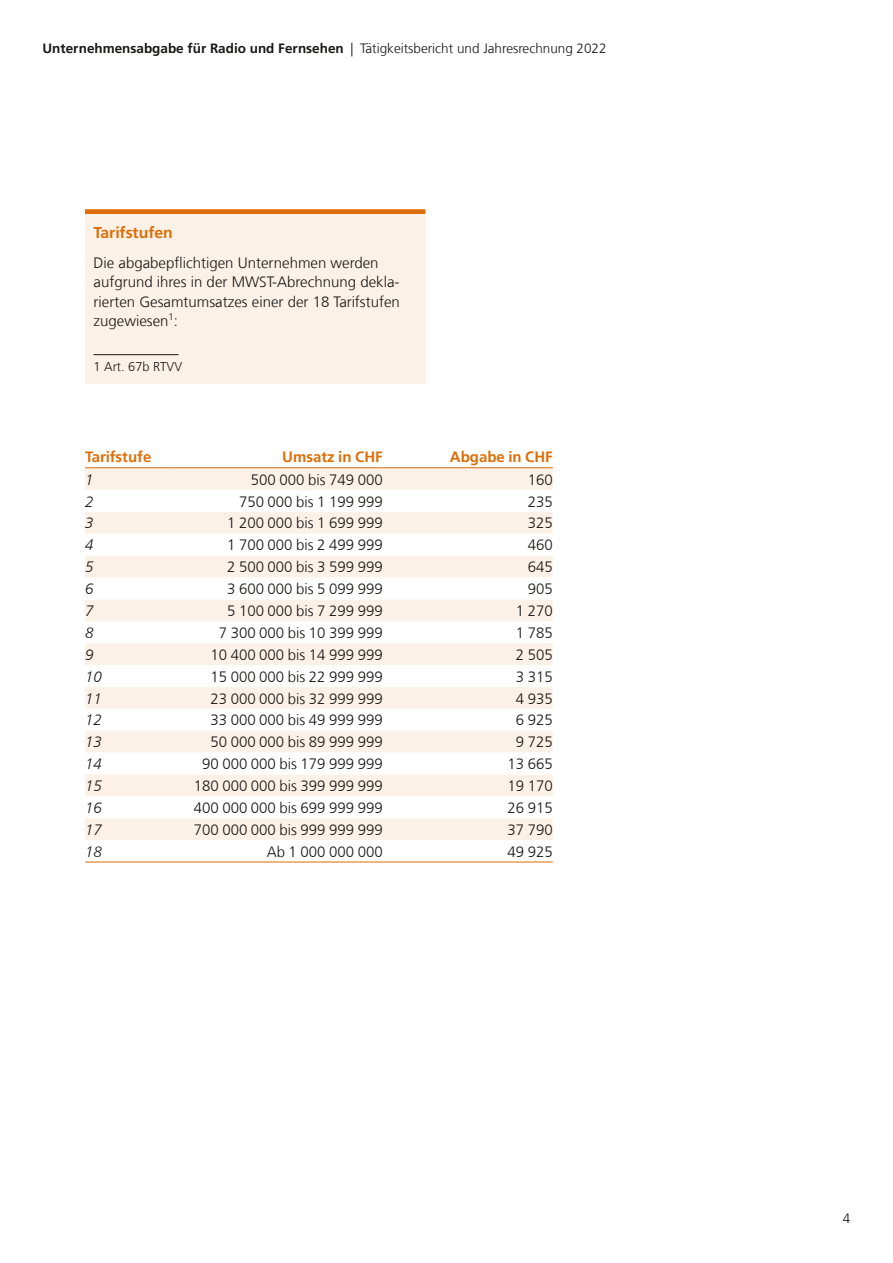
<style>
.page{position:relative;width:893px;height:1263px;background:#fff}
.page>*{position:absolute;margin:0;border:0;box-sizing:border-box;transform-origin:0 0}
.Überschriften_Überschrift_2_orange_Infob{font:700 15.75px "Frutiger LT Com";color:#dd6e07}
.Tabelle_Standard_rechts{font:300 15px/19.5px "Frutiger LT Com";color:#181716}
.Tabelle_Standard{font:italic 300 15px "Frutiger LT Com";color:#181716}
.Tabelle_Kopf_rechts{font:700 15px "Frutiger LT Com";color:#dd6e07}
.Tabelle_Kopf{font:700 15px "Frutiger LT Com";color:#dd6e07}
.t1{font:300 13.5px "Frutiger LT Com";color:#181716}
.t2{font:300 12.75px "Frutiger LT Com";color:#181716}
.s1{font-weight:700}
</style>
<div class="page">
<div style="left:85px;top:468px;width:468px;height:22px;background:#fcf1e7"></div>
<svg style="left:85px;top:512px;width:468px;height:350px"></svg>
<hr style="left:85px;top:467px;width:85px;height:1px;background:#dd6e07">
<hr style="left:170px;top:467px;width:213px;height:1px;background:#dd6e07">
<hr style="left:383px;top:467px;width:170px;height:1px;background:#dd6e07">
<hr style="left:85px;top:862px;width:85px;height:1px;background:#dd6e07">
<hr style="left:170px;top:862px;width:213px;height:1px;background:#dd6e07">
<hr style="left:383px;top:862px;width:170px;height:1px;background:#dd6e07">
<div style="left:85px;top:210px;width:340px;height:174px;background:#fcf1e7"></div>
<div style="left:85px;top:209px;width:340px;height:5px;background:#dd6e07"></div>
<hr style="left:94px;top:354px;width:85px;height:1px;background:#181716">
<p class="t1" style="left:43px;top:40px;width:566px"><span class="s1">Unternehmensabgabe für Radio und Fernsehen</span> | Tätigkeitsbericht und Jahresrechnung 2022</p>
<h2 class="Überschriften_Überschrift_2_orange_Infob" style="left:94px;top:224px;width:81px">Tarifstufen</h2>
<p class="Tabelle_Standard_rechts" style="left:94px;top:253px;width:308px">Die abgabepflichtigen Unternehmen werden aufgrund ihres in der MWST-Abrechnung dekla&shy;rierten Gesamtumsatzes einer der 18 Tarifstufen zugewiesen<sup>1</sup>:</p>
<p class="t2" style="left:94px;top:359px;width:90px">1 Art. 67b RTVV</p>
<p class="Tabelle_Kopf" style="left:85px;top:448px;width:68px">Tarifstufe</p>
<p class="Tabelle_Kopf_rechts" style="left:282px;top:448px;width:102px">Umsatz in CHF</p>
<p class="Tabelle_Kopf_rechts" style="left:450px;top:448px;width:104px">Abgabe in CHF</p>
<p class="Tabelle_Standard" style="left:85px;top:471px;width:10px">1</p>
<p class="Tabelle_Standard_rechts" style="left:251px;top:470px;width:133px">500 000 bis 749 000</p>
<p class="Tabelle_Standard_rechts" style="left:528px;top:470px;width:27px">160</p>
<p class="Tabelle_Standard" style="left:85px;top:492px;width:10px">2</p>
<p class="Tabelle_Standard_rechts" style="left:239px;top:492px;width:145px">750 000 bis 1 199 999</p>
<p class="Tabelle_Standard_rechts" style="left:528px;top:492px;width:27px">235</p>
<p class="Tabelle_Standard" style="left:85px;top:514px;width:10px">3</p>
<p class="Tabelle_Standard_rechts" style="left:227px;top:514px;width:157px">1 200 000 bis 1 699 999</p>
<p class="Tabelle_Standard_rechts" style="left:528px;top:514px;width:27px">325</p>
<p class="Tabelle_Standard" style="left:85px;top:536px;width:10px">4</p>
<p class="Tabelle_Standard_rechts" style="left:227px;top:535px;width:157px">1 700 000 bis 2 499 999</p>
<p class="Tabelle_Standard_rechts" style="left:528px;top:535px;width:27px">460</p>
<p class="Tabelle_Standard" style="left:85px;top:558px;width:10px">5</p>
<p class="Tabelle_Standard_rechts" style="left:227px;top:557px;width:157px">2 500 000 bis 3 599 999</p>
<p class="Tabelle_Standard_rechts" style="left:528px;top:557px;width:27px">645</p>
<p class="Tabelle_Standard" style="left:85px;top:580px;width:10px">6</p>
<p class="Tabelle_Standard_rechts" style="left:227px;top:579px;width:157px">3 600 000 bis 5 099 999</p>
<p class="Tabelle_Standard_rechts" style="left:528px;top:579px;width:27px">905</p>
<p class="Tabelle_Standard" style="left:85px;top:602px;width:10px">7</p>
<p class="Tabelle_Standard_rechts" style="left:227px;top:601px;width:157px">5 100 000 bis 7 299 999</p>
<p class="Tabelle_Standard_rechts" style="left:516px;top:601px;width:38px">1 270</p>
<p class="Tabelle_Standard" style="left:85px;top:624px;width:10px">8</p>
<p class="Tabelle_Standard_rechts" style="left:219px;top:623px;width:165px">7 300 000 bis 10 399 999</p>
<p class="Tabelle_Standard_rechts" style="left:516px;top:623px;width:38px">1 785</p>
<p class="Tabelle_Standard" style="left:85px;top:646px;width:10px">9</p>
<p class="Tabelle_Standard_rechts" style="left:210px;top:645px;width:174px">10 400 000 bis 14 999 999</p>
<p class="Tabelle_Standard_rechts" style="left:516px;top:645px;width:38px">2 505</p>
<p class="Tabelle_Standard" style="left:85px;top:668px;width:18px">10</p>
<p class="Tabelle_Standard_rechts" style="left:210px;top:667px;width:174px">15 000 000 bis 22 999 999</p>
<p class="Tabelle_Standard_rechts" style="left:516px;top:667px;width:38px">3 315</p>
<p class="Tabelle_Standard" style="left:85px;top:689px;width:18px">11</p>
<p class="Tabelle_Standard_rechts" style="left:210px;top:689px;width:174px">23 000 000 bis 32 999 999</p>
<p class="Tabelle_Standard_rechts" style="left:516px;top:689px;width:38px">4 935</p>
<p class="Tabelle_Standard" style="left:85px;top:711px;width:18px">12</p>
<p class="Tabelle_Standard_rechts" style="left:210px;top:711px;width:174px">33 000 000 bis 49 999 999</p>
<p class="Tabelle_Standard_rechts" style="left:516px;top:711px;width:38px">6 925</p>
<p class="Tabelle_Standard" style="left:85px;top:733px;width:18px">13</p>
<p class="Tabelle_Standard_rechts" style="left:210px;top:732px;width:174px">50 000 000 bis 89 999 999</p>
<p class="Tabelle_Standard_rechts" style="left:516px;top:732px;width:38px">9 725</p>
<p class="Tabelle_Standard" style="left:85px;top:755px;width:18px">14</p>
<p class="Tabelle_Standard_rechts" style="left:202px;top:754px;width:182px">90 000 000 bis 179 999 999</p>
<p class="Tabelle_Standard_rechts" style="left:508px;top:754px;width:47px">13 665</p>
<p class="Tabelle_Standard" style="left:85px;top:777px;width:18px">15</p>
<p class="Tabelle_Standard_rechts" style="left:194px;top:776px;width:190px">180 000 000 bis 399 999 999</p>
<p class="Tabelle_Standard_rechts" style="left:508px;top:776px;width:47px">19 170</p>
<p class="Tabelle_Standard" style="left:85px;top:799px;width:18px">16</p>
<p class="Tabelle_Standard_rechts" style="left:194px;top:798px;width:190px">400 000 000 bis 699 999 999</p>
<p class="Tabelle_Standard_rechts" style="left:508px;top:798px;width:47px">26 915</p>
<p class="Tabelle_Standard" style="left:85px;top:821px;width:18px">17</p>
<p class="Tabelle_Standard_rechts" style="left:194px;top:820px;width:190px">700 000 000 bis 999 999 999</p>
<p class="Tabelle_Standard_rechts" style="left:508px;top:820px;width:47px">37 790</p>
<p class="Tabelle_Standard" style="left:85px;top:843px;width:18px">18</p>
<p class="Tabelle_Standard_rechts" style="left:267px;top:842px;width:117px">Ab 1 000 000 000</p>
<p class="Tabelle_Standard_rechts" style="left:507px;top:842px;width:47px">49 925</p>
<p class="t1" style="left:843px;top:1211px;width:9px">4</p>
</div>
